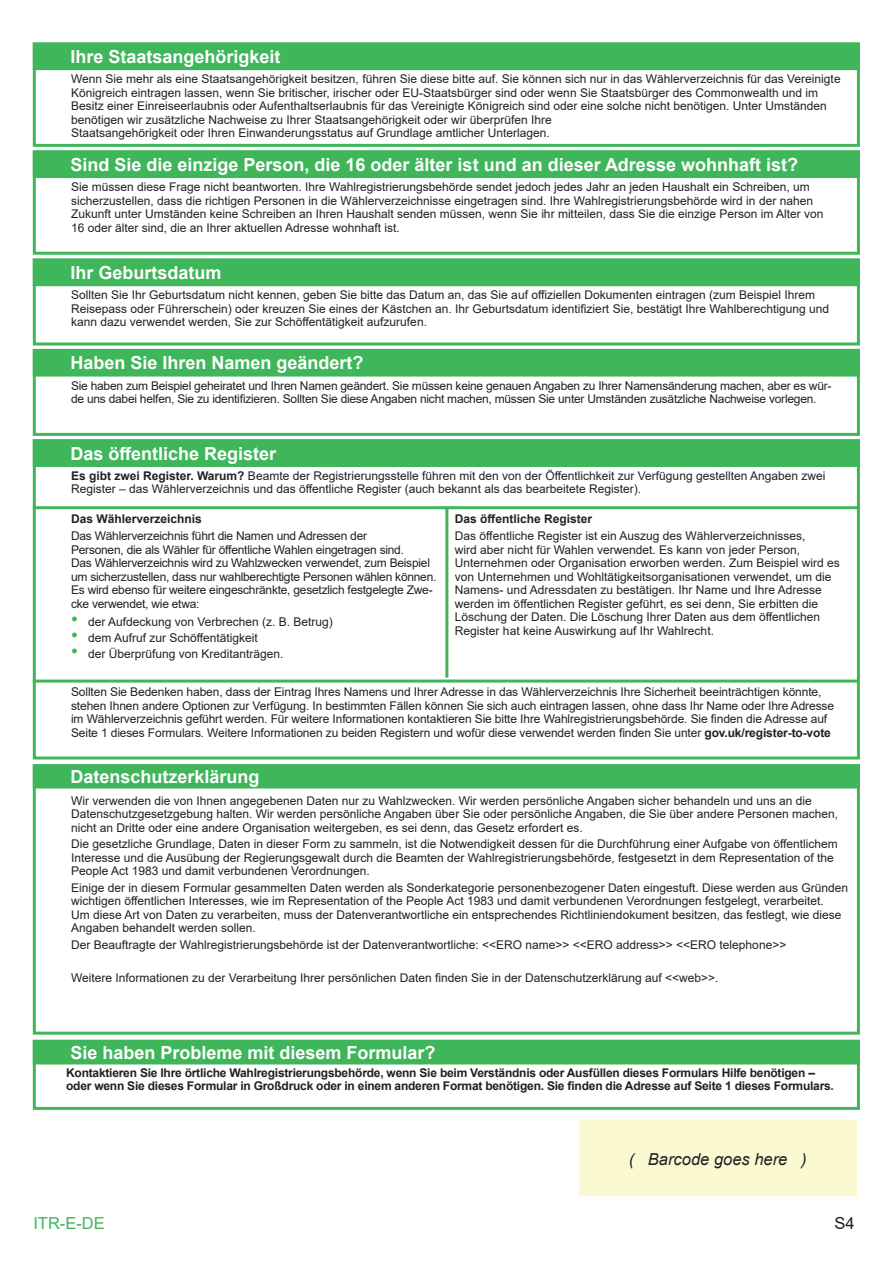
<style>
.page{position:relative;width:893px;height:1263px;background:#fff}
.page>*{position:absolute;margin:0;border:0;box-sizing:border-box;transform-origin:0 0}
.t1{font:700 18px "Arial";color:#fff}
.t2{font:italic 16.5px "Arial";color:#231f20}
.t3{font:16.5px "Arial";color:#3fb659}
.t4{font:16.5px "Arial";color:#231f20}
.t5{font:12px/13.5px "Arial";color:#231f20}
.t6{font:12px/13.5px "Arial";letter-spacing:-.02em;color:#231f20}
.t7{font:700 12px/13.5px "Arial";letter-spacing:-.02em;color:#231f20}
.t8{font:700 12px "Arial";color:#231f20}
.s1{font-weight:700}
.s2{font-size:19.5px;color:#3fb659}
</style>
<div class="page">
<div style="left:579px;top:1121px;width:277px;height:75px;background:#faf9d2"></div>
<div style="left:33px;top:349px;width:827px;height:87px;border:3px solid #3fb659"></div>
<div style="left:33px;top:259px;width:827px;height:86px;border:3px solid #3fb659"></div>
<div style="left:33px;top:150px;width:827px;height:105px;border:3px solid #3fb659"></div>
<div style="left:33px;top:43px;width:827px;height:104px;border:3px solid #3fb659"></div>
<div style="left:33px;top:764px;width:827px;height:271px;border:3px solid #3fb659"></div>
<div style="left:33px;top:439px;width:827px;height:320px;border:3px solid #3fb659"></div>
<div style="left:33px;top:1040px;width:827px;height:70px;border:3px solid #3fb659"></div>
<div style="left:34px;top:350px;width:825px;height:26px;background:#3fb659"></div>
<div style="left:33px;top:349px;width:827px;height:28px;border:2px solid #3fb659"></div>
<div style="left:34px;top:259px;width:825px;height:26px;background:#3fb659"></div>
<div style="left:33px;top:259px;width:827px;height:27px;border:2px solid #3fb659"></div>
<div style="left:34px;top:151px;width:825px;height:26px;background:#3fb659"></div>
<div style="left:33px;top:150px;width:827px;height:28px;border:2px solid #3fb659"></div>
<div style="left:34px;top:43px;width:825px;height:26px;background:#3fb659"></div>
<div style="left:33px;top:43px;width:827px;height:27px;border:2px solid #3fb659"></div>
<div style="left:34px;top:440px;width:825px;height:26px;background:#3fb659"></div>
<div style="left:33px;top:439px;width:827px;height:28px;border:2px solid #3fb659"></div>
<div style="left:34px;top:765px;width:825px;height:23px;background:#3fb659"></div>
<div style="left:33px;top:764px;width:827px;height:24px;border:2px solid #3fb659"></div>
<div style="left:34px;top:1040px;width:825px;height:24px;background:#3fb659"></div>
<hr style="left:33px;top:679px;width:825px;height:3px;background:#3fb659">
<hr style="left:33px;top:506px;width:825px;height:3px;background:#3fb659">
<hr style="left:445px;top:508px;width:3px;height:169px;background:#3fb659">
<h1 class="t1" style="left:70px;top:44px;width:212px">Ihre Staatsangehörigkeit</h1>
<p class="t5" style="left:71px;top:72px;width:771px">Wenn Sie mehr als eine Staatsangehörigkeit besitzen, führen Sie diese bitte auf. Sie können sich nur in das Wählerverzeichnis für das Vereinigte Königreich eintragen lassen, wenn Sie britischer, irischer oder EU-Staatsbürger sind oder wenn Sie Staatsbürger des Commonwealth und im Besitz einer Einreiseerlaubnis oder Aufenthaltserlaubnis für das Vereinigte Königreich sind oder eine solche nicht benötigen. Unter Umständen benötigen wir zusätzliche Nachweise zu Ihrer Staatsangehörigkeit oder wir überprüfen Ihre<br>Staatsangehörigkeit oder Ihren Einwanderungsstatus auf Grundlage amtlicher Unterlagen.</p>
<h1 class="t1" style="left:70px;top:152px;width:729px">Sind Sie die einzige Person, die 16 oder älter ist und an dieser Adresse wohnhaft ist?</h1>
<p class="t5" style="left:71px;top:180px;width:754px">Sie müssen diese Frage nicht beantworten. Ihre Wahlregistrierungsbehörde sendet jedoch jedes Jahr an jeden Haushalt ein Schreiben, um sicherzustellen, dass die richtigen Personen in die Wählerverzeichnisse eingetragen sind. Ihre Wahlregistrierungsbehörde wird in der nahen Zukunft unter Umständen keine Schreiben an Ihren Haushalt senden müssen, wenn Sie ihr mitteilen, dass Sie die einzige Person im Alter von 16 oder älter sind, die an Ihrer aktuellen Adresse wohnhaft ist.</p>
<h1 class="t1" style="left:70px;top:260px;width:153px">Ihr Geburtsdatum</h1>
<p class="t5" style="left:71px;top:288px;width:759px">Sollten Sie Ihr Geburtsdatum nicht kennen, geben Sie bitte das Datum an, das Sie auf offiziellen Dokumenten eintragen (zum Beispiel Ihrem<br>Reisepass oder Führerschein) oder kreuzen Sie eines der Kästchen an. Ihr Geburtsdatum identifiziert Sie, bestätigt Ihre Wahlberechtigung und kann dazu verwendet werden, Sie zur Schöffentätigkeit aufzurufen.</p>
<h1 class="t1" style="left:70px;top:350px;width:295px">Haben Sie Ihren Namen geändert?</h1>
<p class="t6" style="left:71px;top:379px;width:762px">Sie haben zum Beispiel geheiratet und Ihren Namen geändert. Sie müssen keine genauen Angaben zu Ihrer Namensänderung machen, aber es wür&shy;de uns dabei helfen, Sie zu identifizieren. Sollten Sie diese Angaben nicht machen, müssen Sie unter Umständen zusätzliche Nachweise vorlegen.</p>
<h1 class="t1" style="left:70px;top:441px;width:207px">Das öffentliche Register</h1>
<p class="t5" style="left:71px;top:469px;width:756px"><span class="s1">Es gibt zwei Register. Warum?</span> Beamte der Registrierungsstelle führen mit den von der Öffentlichkeit zur Verfügung gestellten Angaben zwei<br>Register – das Wählerverzeichnis und das öffentliche Register (auch bekannt als das bearbeitete Register).</p>
<p class="t8" style="left:71px;top:510px;width:132px">Das Wählerverzeichnis</p>
<p class="t6" style="left:71px;top:529px;width:367px">Das Wählerverzeichnis führt die Namen und Adressen der<br>Personen, die als Wähler für öffentliche Wahlen eingetragen sind.<br>Das Wählerverzeichnis wird zu Wahlzwecken verwendet, zum Beispiel um sicherzustellen, dass nur wahlberechtigte Personen wählen können.<br>Es wird ebenso für weitere eingeschränkte, gesetzlich festgelegte Zwe&shy;cke verwendet, wie etwa:</p>
<p class="t5" style="left:71px;top:615px;width:263px"><span class="s2">•</span> der Aufdeckung von Verbrechen (z. B. Betrug)</p>
<p class="t5" style="left:71px;top:631px;width:188px"><span class="s2">•</span> dem Aufruf zur Schöffentätigkeit</p>
<p class="t5" style="left:71px;top:647px;width:214px"><span class="s2">•</span> der Überprüfung von Kreditanträgen.</p>
<p class="t8" style="left:455px;top:510px;width:139px">Das öffentliche Register</p>
<p class="t5" style="left:455px;top:529px;width:386px">Das öffentliche Register ist ein Auszug des Wählerverzeichnisses,<br>wird aber nicht für Wahlen verwendet. Es kann von jeder Person, Unternehmen oder Organisation erworben werden. Zum Beispiel wird es von Unternehmen und Wohltätigkeitsorganisationen verwendet, um die Namens- und Adressdaten zu bestätigen. Ihr Name und Ihre Adresse werden im öffentlichen Register geführt, es sei denn, Sie erbitten die Löschung der Daten. Die Löschung Ihrer Daten aus dem öffentlichen Register hat keine Auswirkung auf Ihr Wahlrecht.</p>
<p class="t5" style="left:71px;top:685px;width:765px">Sollten Sie Bedenken haben, dass der Eintrag Ihres Namens und Ihrer Adresse in das Wählerverzeichnis Ihre Sicherheit beeinträchtigen könnte, stehen Ihnen andere Optionen zur Verfügung. In bestimmten Fällen können Sie sich auch eintragen lassen, ohne dass Ihr Name oder Ihre Adresse im Wählerverzeichnis geführt werden. Für weitere Informationen kontaktieren Sie bitte Ihre Wahlregistrierungsbehörde. Sie finden die Adresse auf Seite 1 dieses Formulars. Weitere Informationen zu beiden Registern und wofür diese verwendet werden finden Sie unter <span class="s1">gov.uk/register-to-vote</span></p>
<h1 class="t1" style="left:70px;top:764px;width:191px">Datenschutzerklärung</h1>
<p class="t5" style="left:71px;top:794px;width:769px">Wir verwenden die von Ihnen angegebenen Daten nur zu Wahlzwecken. Wir werden persönliche Angaben sicher behandeln und uns an die<br>Datenschutzgesetzgebung halten. Wir werden persönliche Angaben über Sie oder persönliche Angaben, die Sie über andere Personen machen, nicht an Dritte oder eine andere Organisation weitergeben, es sei denn, das Gesetz erfordert es.</p>
<p class="t5" style="left:71px;top:837px;width:768px">Die gesetzliche Grundlage, Daten in dieser Form zu sammeln, ist die Notwendigkeit dessen für die Durchführung einer Aufgabe von öffentlichem<br>Interesse und die Ausübung der Regierungsgewalt durch die Beamten der Wahlregistrierungsbehörde, festgesetzt in dem Representation of the<br>People Act 1983 und damit verbundenen Verordnungen.</p>
<p class="t5" style="left:71px;top:881px;width:779px">Einige der in diesem Formular gesammelten Daten werden als Sonderkategorie personenbezogener Daten eingestuft. Diese werden aus Gründen wichtigen öffentlichen Interesses, wie im Representation of the People Act 1983 und damit verbundenen Verordnungen festgelegt, verarbeitet.<br>Um diese Art von Daten zu verarbeiten, muss der Datenverantwortliche ein entsprechendes Richtliniendokument besitzen, das festlegt, wie diese Angaben behandelt werden sollen.</p>
<p class="t5" style="left:71px;top:938px;width:717px">Der Beauftragte der Wahlregistrierungsbehörde ist der Datenverantwortliche: &lt;&lt;ERO name&gt;&gt; &lt;&lt;ERO address&gt;&gt; &lt;&lt;ERO telephone&gt;&gt;</p>
<p class="t5" style="left:71px;top:971px;width:649px">Weitere Informationen zu der Verarbeitung Ihrer persönlichen Daten finden Sie in der Datenschutzerklärung auf &lt;&lt;web&gt;&gt;.</p>
<h1 class="t1" style="left:70px;top:1040px;width:367px">Sie haben Probleme mit diesem Formular?</h1>
<p class="t7" style="left:66px;top:1066px;width:769px">Kontaktieren Sie Ihre örtliche Wahlregistrierungsbehörde, wenn Sie beim Verständnis oder Ausfüllen dieses Formulars Hilfe benötigen – oder wenn Sie dieses Formular in Großdruck oder in einem anderen Format benötigen. Sie finden die Adresse auf Seite 1 dieses Formulars.</p>
<h2 class="t2" style="left:629px;top:1148px;width:179px">( Barcode goes here )</h2>
<h2 class="t3" style="left:33px;top:1212px;width:73px">ITR-E-DE</h2>
<h2 class="t4" style="left:834px;top:1212px;width:22px">S4</h2>
</div>
